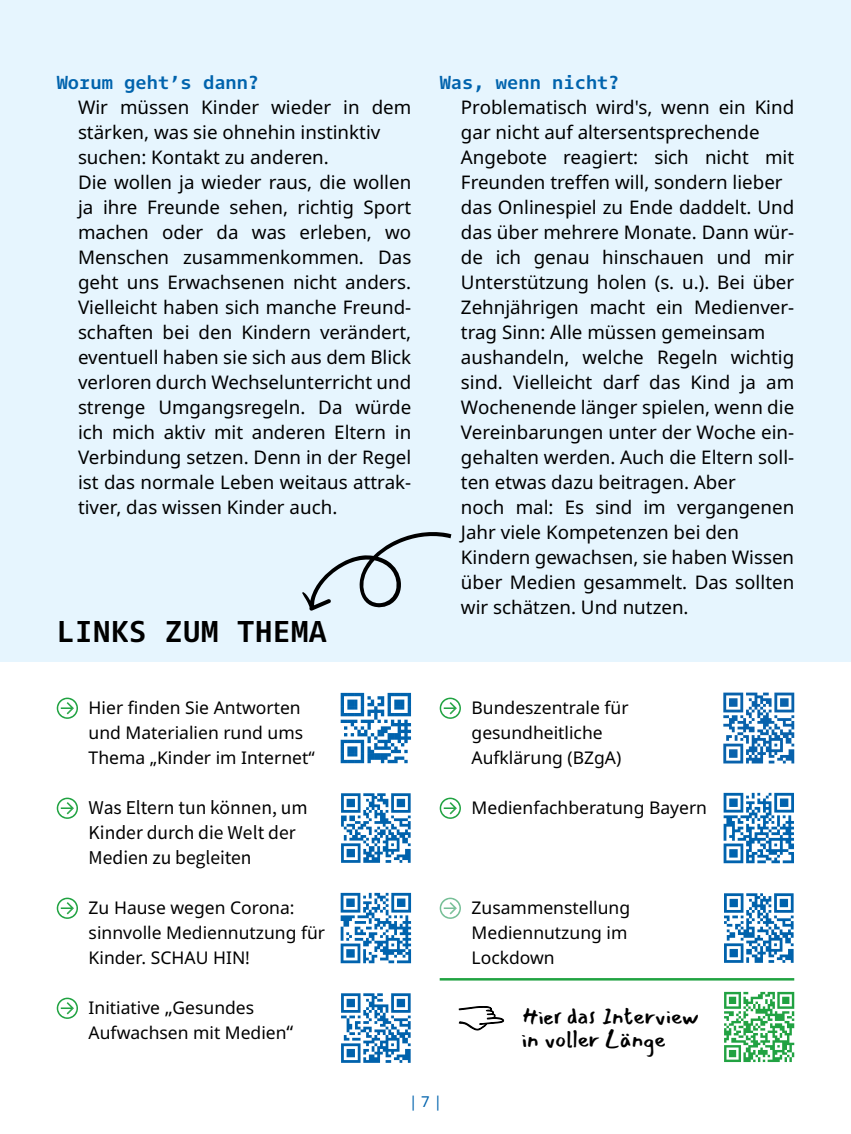
<style>
.page{position:relative;width:851px;height:1134px;background:#fff}
.page>*{position:absolute;margin:0;border:0;box-sizing:border-box;transform-origin:0 0}
.t1{font:700 30px "Dico Code Two";color:#000}
.t2{font:22.5px/22.5px "Mansalva";color:#000}
.t3{font:18.75px/25px "Noto Sans";color:#000}
.t4{font:700 18.75px "Dico Code Two";color:#0063ad}
.t5{font:17.5px/25px "Noto Sans";color:#000}
.t6{font:17.5px/25px "Noto Sans HK";color:#000}
.t7{font:15px "Noto Sans";color:#0063ad}
.s1{font-size:18.75px}
</style>
<div class="page">
<div style="left:0;top:0;width:850px;height:1134px;background:#e6f5fe"></div>
<div style="left:0;top:662px;width:850px;height:472px;background:#fff"></div>
<svg style="left:57px;top:698px;width:21px;height:21px"></svg>
<svg style="left:57px;top:798px;width:21px;height:21px"></svg>
<svg style="left:57px;top:898px;width:21px;height:21px"></svg>
<svg style="left:57px;top:998px;width:21px;height:21px"></svg>
<svg style="left:340px;top:693px;width:71px;height:70px"></svg>
<svg style="left:341px;top:793px;width:69px;height:70px"></svg>
<svg style="left:340px;top:893px;width:71px;height:70px"></svg>
<svg style="left:341px;top:993px;width:69px;height:70px"></svg>
<svg style="left:439px;top:698px;width:22px;height:21px"></svg>
<svg style="left:439px;top:798px;width:22px;height:21px"></svg>
<svg style="left:439px;top:898px;width:22px;height:21px"></svg>
<svg style="left:723px;top:693px;width:71px;height:70px"></svg>
<svg style="left:723px;top:793px;width:70px;height:70px"></svg>
<svg style="left:724px;top:893px;width:69px;height:70px"></svg>
<hr style="left:439px;top:978px;width:355px;height:2px;background:#21a342">
<svg style="left:302px;top:532px;width:149px;height:79px"></svg>
<svg style="left:458px;top:1006px;width:46px;height:25px"></svg>
<svg style="left:724px;top:992px;width:70px;height:70px"></svg>
<h3 class="t4" style="left:57px;top:70px;width:204px">Worum geht’s dann?</h3>
<p class="t3" style="left:78px;top:95px;width:335px">Wir müssen Kinder wieder in dem stärken, was sie ohnehin instinktiv suchen: Kontakt zu anderen.</p>
<p class="t3" style="left:78px;top:170px;width:335px;text-align:justify">Die wollen ja wieder raus, die wollen ja ihre Freunde sehen, richtig Sport machen oder da was erleben, wo Menschen zusammenkommen. Das geht uns Erwachsenen nicht anders.<br>Vielleicht haben sich manche Freund&shy;schaften bei den Kindern verändert, eventuell haben sie sich aus dem Blick verloren durch Wechselunterricht und strenge Umgangsregeln. Da würde ich mich aktiv mit anderen Eltern in Verbindung setzen. Denn in der Regel ist das normale Leben weitaus attrak&shy;tiver, das wissen Kinder auch.</p>
<h2 class="t1" style="left:57px;top:611px;width:271px">LINKS ZUM THEMA</h2>
<p class="t5" style="left:89px;top:695px;width:227px">Hier finden Sie Antworten und Materialien rund ums<br>Thema „Kinder im Internet“</p>
<p class="t6" style="left:89px;top:795px;width:220px">Was Eltern tun können, um<br>Kinder durch die Welt der<br>Medien zu begleiten</p>
<p class="t5" style="left:89px;top:895px;width:238px">Zu Hause wegen Corona: sinnvolle Mediennutzung für<br>Kinder. SCHAU HIN!</p>
<p class="t5" style="left:89px;top:995px;width:206px">Initiative <span class="s1">„</span>Gesundes<br>Aufwachsen mit Medien<span class="s1">“</span></p>
<h3 class="t4" style="left:439px;top:70px;width:181px">Was, wenn nicht?</h3>
<p class="t3" style="left:461px;top:95px;width:335px">Problematisch wird's, wenn ein Kind gar nicht auf altersentsprechende Angebote reagiert: sich nicht mit Freunden treffen will, sondern lieber das Onlinespiel zu Ende daddelt. Und das über mehrere Monate. Dann wür&shy;de ich genau hinschauen und mir Unterstützung holen (s. u.). Bei über Zehnjährigen macht ein Medienver&shy;trag Sinn: Alle müssen gemeinsam aushandeln, welche Regeln wichtig sind. Vielleicht darf das Kind ja am Wochenende länger spielen, wenn die Vereinbarungen unter der Woche ein&shy;gehalten werden. Auch die Eltern soll&shy;ten etwas dazu beitragen. Aber<br>noch mal: Es sind im vergangenen Jahr viele Kompetenzen bei den Kindern gewachsen, sie haben Wissen über Medien gesammelt. Das sollten wir schätzen. Und nutzen.</p>
<p class="t5" style="left:471px;top:695px;width:158px">Bundeszentrale für gesundheitliche<br>Aufklärung (BZgA)</p>
<p class="t5" style="left:471px;top:795px;width:237px">Medienfachberatung Bayern</p>
<p class="t5" style="left:471px;top:895px;width:160px">Zusammenstellung<br>Mediennutzung im<br>Lockdown</p>
<p class="t2" style="left:522px;top:1005px;width:178px">Hier das Interview in voller Länge</p>
<p class="t7" style="left:409px;top:1090px;width:34px">| 7 |</p>
</div>
